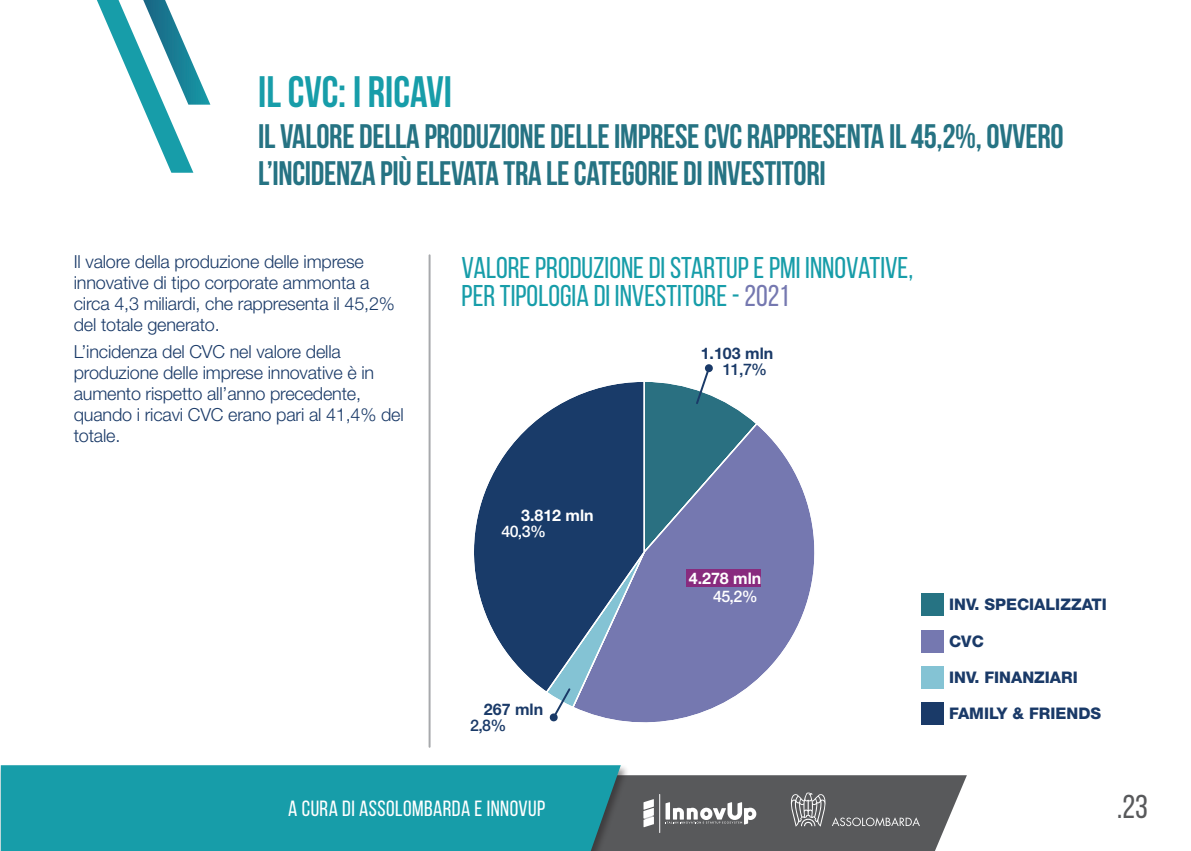
<style>
.page{position:relative;width:1191px;height:851px;background:#fff}
.page>*{position:absolute;margin:0;border:0;box-sizing:border-box;transform-origin:0 0}
.t1{font:700 44px "Bebas Neue";color:#179da9}
.t2{font:700 34px/36px "Bebas Neue";letter-spacing:-.01em;color:#267383}
.t3{font:33px "Bebas Neue";color:#58595b}
.t4{font:30px/28px "Bebas Neue";color:#179da9}
.t5{font:22px "Bebas Neue";letter-spacing:.02em;color:#fff}
.t6{font:300 18px/21px "Helvetica Neue LT Std";letter-spacing:-.01em;color:#1a3a68}
.t7{font:800 16px "Helvetica Neue LT Std";color:#1a3a68}
.t8{font:700 16px "Helvetica Neue LT Std";color:#fff}
.t9{font:700 16px "Helvetica Neue LT Std";color:#1a3a68}
.t10{font:500 16px "Helvetica Neue LT Std";color:#fff}
.t11{font:500 16px "Helvetica Neue LT Std";color:#1a3a68}
.s1{color:#7578b0}
</style>
<div class="page">
<svg style="left:629px;top:775px;width:338px;height:75px;background:#626365"></svg>
<div style="left:0;top:763px;width:629px;height:87px;background:#231f20;opacity:.5"></div>
<div style="left:1px;top:765px;width:620px;height:85px;background:#179da9"></div>
<svg style="left:832px;top:817px;width:88px;height:9px"></svg>
<svg style="left:790px;top:792px;width:36px;height:34px"></svg>
<svg style="left:643px;top:799px;width:11px;height:28px"></svg>
<hr style="left:659px;top:794px;width:1px;height:38px;background:#fff">
<svg style="left:665px;top:802px;width:91px;height:22px"></svg>
<svg style="left:97px;top:0;width:113px;height:173px"></svg>
<div style="left:920px;top:593px;width:23px;height:23px;background:#267383"></div>
<div style="left:920px;top:665px;width:23px;height:23px;background:#84c3d4"></div>
<div style="left:920px;top:629px;width:23px;height:23px;background:#7578b0"></div>
<div style="left:920px;top:702px;width:23px;height:22px;background:#1a3a68"></div>
<svg style="left:626px;top:426px;width:189px;height:297px"></svg>
<svg style="left:474px;top:415px;width:70px;height:275px"></svg>
<div style="left:686px;top:569px;width:75px;height:17px;background:#882b7e"></div>
<svg style="left:544px;top:365px;width:214px;height:356px;background:#61769e"></svg>
<hr style="left:428px;top:255px;width:2px;height:491px;background:#a7a9ac">
<h1 class="t1" style="left:258px;top:67px;width:195px">IL CVC: I RICAVI</h1>
<h2 class="t2" style="left:258px;top:118px;width:807px">IL VALORE DELLA PRODUZIONE DELLE IMPRESE CVC RAPPRESENTA IL 45,2%, OVVERO<br>L’INCIDENZA PIÙ ELEVATA TRA LE CATEGORIE DI INVESTITORI</h2>
<p class="t6" style="left:74px;top:251px;width:323px">Il valore della produzione delle imprese innovative di tipo corporate ammonta a circa 4,3 miliardi, che rappresenta il 45,2% del totale generato.</p>
<p class="t6" style="left:74px;top:340px;width:331px">L’incidenza del CVC nel valore della produzione delle imprese innovative è in aumento rispetto all’anno precedente, quando i ricavi CVC erano pari al 41,4% del totale.</p>
<h3 class="t4" style="left:461px;top:253px;width:453px">VALORE PRODUZIONE DI STARTUP E PMI INNOVATIVE,<br>PER TIPOLOGIA DI INVESTITORE - <span class="s1">2021</span></h3>
<p class="t9" style="left:700px;top:343px;width:74px">1.103 mln</p>
<p class="t11" style="left:722px;top:359px;width:46px">11,7%</p>
<p class="t8" style="left:521px;top:505px;width:74px">3.812 mln</p>
<p class="t10" style="left:501px;top:521px;width:46px">40,3%</p>
<p class="t9" style="left:484px;top:699px;width:61px">267 mln</p>
<p class="t11" style="left:470px;top:715px;width:38px">2,8%</p>
<p class="t8" style="left:689px;top:568px;width:74px">4.278 mln</p>
<p class="t10" style="left:713px;top:587px;width:46px">45,2%</p>
<p class="t7" style="left:949px;top:595px;width:159px">INV. SPECIALIZZATI</p>
<p class="t7" style="left:949px;top:631px;width:36px">CVC</p>
<p class="t7" style="left:949px;top:667px;width:130px">INV. FINANZIARI</p>
<p class="t7" style="left:949px;top:703px;width:154px">FAMILY &amp; FRIENDS</p>
<p class="t5" style="left:288px;top:796px;width:259px">A CURA DI ASSOLOMBARDA E INNOVUP</p>
<h3 class="t3" style="left:1117px;top:788px;width:32px">.23</h3>
</div>
